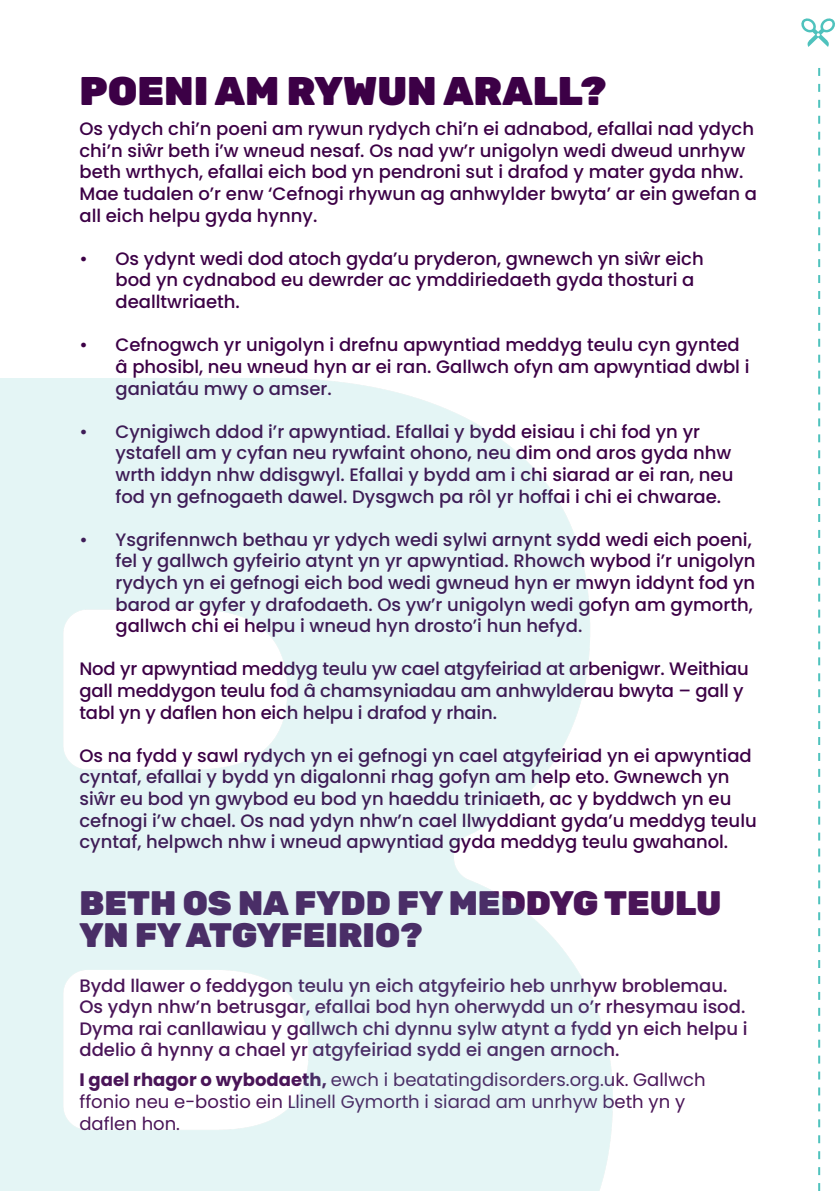
<style>
.page{position:relative;width:840px;height:1191px;background:#fff}
.page>*{position:absolute;margin:0;border:0;box-sizing:border-box;transform-origin:0 0}
.t1{font:900 40px "Rubik";color:#3c0046}
.t2{font:900 34px/32px "Rubik";color:#4a1558}
.t3{font:500 18px/21.6px "Poppins";color:#3c0046}
.t4{font:500 18px/21.6px "Poppins";color:#4a1558}
.t5{font:18px/21.6px "Poppins";color:#4a1558}
.s1{font-weight:700}
</style>
<div class="page">
<svg style="left:818px;top:68px;width:1px;height:1123px"></svg>
<svg style="left:801px;top:18px;width:34px;height:29px"></svg>
<p class="t1" style="left:79px;top:69px;width:528px">POENI AM RYWUN ARALL?</p>
<p class="t3" style="left:79px;top:118px;width:678px">Os ydych chi’n poeni am rywun rydych chi’n ei adnabod, efallai nad ydych chi’n siŵr beth i’w wneud nesaf. Os nad yw’r unigolyn wedi dweud unrhyw beth wrthych, efallai eich bod yn pendroni sut i drafod y mater gyda nhw.<br>Mae tudalen o’r enw ‘Cefnogi rhywun ag anhwylder bwyta’ ar ein gwefan a all eich helpu gyda hynny.</p>
<p class="t3" style="left:115px;top:248px;width:589px;text-indent:-36px">• Os ydynt wedi dod atoch gyda’u pryderon, gwnewch yn siŵr eich bod yn cydnabod eu dewrder ac ymddiriedaeth gyda thosturi a dealltwriaeth.</p>
<p class="t3" style="left:115px;top:334px;width:635px;text-indent:-36px">• Cefnogwch yr unigolyn i drefnu apwyntiad meddyg teulu cyn gynted â phosibl, neu wneud hyn ar ei ran. Gallwch ofyn am apwyntiad dwbl i ganiatáu mwy o amser.</p>
<p class="t3" style="left:115px;top:421px;width:619px;text-indent:-36px">• Cynigiwch ddod i’r apwyntiad. Efallai y bydd eisiau i chi fod yn yr ystafell am y cyfan neu rywfaint ohono, neu dim ond aros gyda nhw wrth iddyn nhw ddisgwyl. Efallai y bydd am i chi siarad ar ei ran, neu fod yn gefnogaeth dawel. Dysgwch pa rôl yr hoffai i chi ei chwarae.</p>
<p class="t3" style="left:115px;top:529px;width:641px;text-indent:-36px">• Ysgrifennwch bethau yr ydych wedi sylwi arnynt sydd wedi eich poeni, fel y gallwch gyfeirio atynt yn yr apwyntiad. Rhowch wybod i’r unigolyn rydych yn ei gefnogi eich bod wedi gwneud hyn er mwyn iddynt fod yn barod ar gyfer y drafodaeth. Os yw’r unigolyn wedi gofyn am gymorth, gallwch chi ei helpu i wneud hyn drosto’i hun hefyd.</p>
<p class="t3" style="left:79px;top:658px;width:670px">Nod yr apwyntiad meddyg teulu yw cael atgyfeiriad at arbenigwr. Weithiau gall meddygon teulu fod â chamsyniadau am anhwylderau bwyta – gall y tabl yn y daflen hon eich helpu i drafod y rhain.</p>
<p class="t3" style="left:79px;top:745px;width:678px">Os na fydd y sawl rydych yn ei gefnogi yn cael atgyfeiriad yn ei apwyntiad cyntaf, efallai y bydd yn digalonni rhag gofyn am help eto. Gwnewch yn siŵr eu bod yn gwybod eu bod yn haeddu triniaeth, ac y byddwch yn eu cefnogi i’w chael. Os nad ydyn nhw’n cael llwyddiant gyda’u meddyg teulu cyntaf, helpwch nhw i wneud apwyntiad gyda meddyg teulu gwahanol.</p>
<p class="t2" style="left:79px;top:888px;width:643px">BETH OS NA FYDD FY MEDDYG TEULU<br>YN FY ATGYFEIRIO?</p>
<p class="t4" style="left:79px;top:974px;width:669px">Bydd llawer o feddygon teulu yn eich atgyfeirio heb unrhyw broblemau.<br>Os ydyn nhw’n betrusgar, efallai bod hyn oherwydd un o’r rhesymau isod.<br>Dyma rai canllawiau y gallwch chi dynnu sylw atynt a fydd yn eich helpu i ddelio â hynny a chael yr atgyfeiriad sydd ei angen arnoch.</p>
<p class="t5" style="left:79px;top:1069px;width:627px"><span class="s1">I gael rhagor o wybodaeth,</span> ewch i beatatingdisorders.org.uk. Gallwch ffonio neu e-bostio ein Llinell Gymorth i siarad am unrhyw beth yn y daflen hon.</p>
</div>
